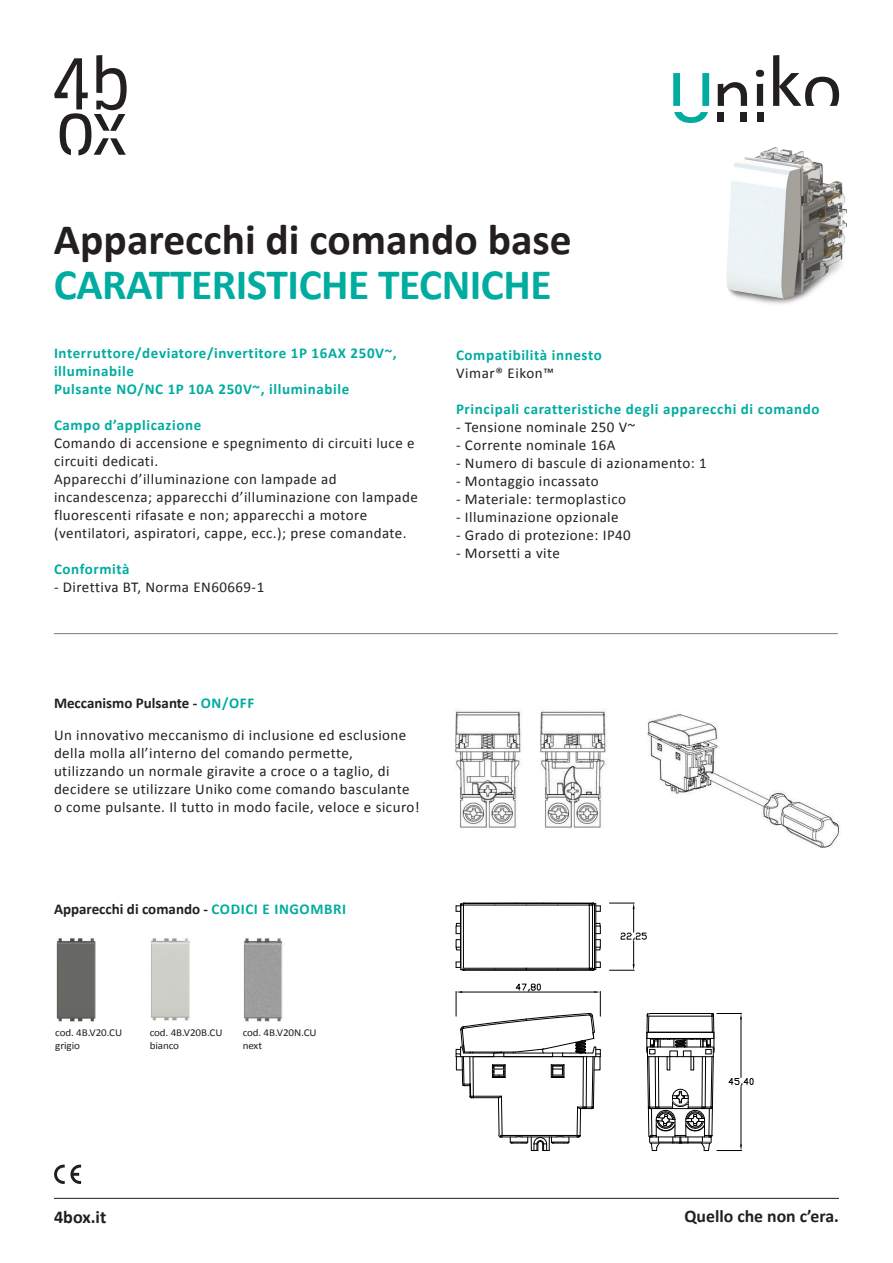
<style>
.page{position:relative;width:893px;height:1263px;background:#fff}
.page>*{position:absolute;margin:0;border:0;box-sizing:border-box;transform-origin:0 0}
.t1{font:700 43.5px "Calibri";color:#231f20}
.t2{font:700 43.5px "Calibri";letter-spacing:-.01em;color:#00aca0}
.t3{font:700 18.15px "Calibri";color:#231f20}
.t4{font:700 17.7px "Calibri";color:#231f20}
.t5{font:15px/18px "Calibri";letter-spacing:.03em;color:#231f20}
.t6{font:700 15px/18px "Calibri";letter-spacing:.04em;color:#00aca0}
.t7{font:700 15px "Calibri";color:#231f20}
.t8{font:10.5px "Calibri";letter-spacing:-.01em;color:#231f20;scale:1.06 1}
.s1{color:#00aca0}
</style>
<div class="page">
<hr style="left:54px;top:1198px;width:785px;height:1px;background:#231f20">
<svg style="left:54px;top:55px;width:73px;height:100px"></svg>
<svg style="left:456px;top:903px;width:145px;height:68px"></svg>
<svg style="left:609px;top:903px;width:38px;height:68px"></svg>
<svg style="left:456px;top:983px;width:145px;height:168px"></svg>
<svg style="left:646px;top:1013px;width:107px;height:138px"></svg>
<svg style="left:702px;top:73px;width:7px;height:33px"></svg>
<svg style="left:674px;top:112px;width:34px;height:11px"></svg>
<svg style="left:673px;top:73px;width:7px;height:33px"></svg>
<div style="left:718px;top:112px;width:6px;height:10px;background:#231f20"></div>
<div style="left:757px;top:84px;width:6px;height:22px;background:#231f20"></div>
<svg style="left:718px;top:82px;width:29px;height:24px"></svg>
<div style="left:741px;top:112px;width:6px;height:10px;background:#231f20"></div>
<div style="left:757px;top:112px;width:6px;height:10px;background:#231f20"></div>
<svg style="left:773px;top:55px;width:66px;height:51px"></svg>
<div style="left:756px;top:70px;width:8px;height:7px;background:#231f20;border-radius:50%"></div>
<img style="left:726px;top:147px;width:121px;height:157px">
<svg style="left:54px;top:1164px;width:27px;height:20px"></svg>
<img style="left:455px;top:710px;width:67px;height:119px">
<img style="left:540px;top:710px;width:67px;height:119px">
<img style="left:647px;top:714px;width:194px;height:134px">
<hr style="left:54px;top:633px;width:784px;height:1px;background:#231f20">
<img style="left:56px;top:938px;width:40px;height:84px">
<img style="left:151px;top:938px;width:39px;height:83px">
<img style="left:244px;top:938px;width:39px;height:84px">
<p class="t1" style="left:54px;top:212px;width:519px">Apparecchi di comando base</p>
<p class="t2" style="left:54px;top:257px;width:499px">CARATTERISTICHE TECNICHE</p>
<p class="t6" style="left:54px;top:344px;width:344px">Interruttore/deviatore/invertitore 1P 16AX 250V~, illuminabile</p>
<p class="t6" style="left:54px;top:380px;width:297px">Pulsante NO/NC 1P 10A 250V~, illuminabile</p>
<p class="t6" style="left:54px;top:416px;width:149px">Campo d’applicazione</p>
<p class="t5" style="left:54px;top:434px;width:362px">Comando di accensione e spegnimento di circuiti luce e circuiti dedicati.</p>
<p class="t5" style="left:54px;top:470px;width:365px">Apparecchi d’illuminazione con lampade ad incandescenza; apparecchi d’illuminazione con lampade fluorescenti rifasate e non; apparecchi a motore (ventilatori, aspiratori, cappe, ecc.); prese comandate.</p>
<p class="t6" style="left:54px;top:560px;width:77px">Conformità</p>
<p class="t5" style="left:54px;top:578px;width:212px">- Direttiva BT, Norma EN60669-1</p>
<p class="t6" style="left:456px;top:345px;width:147px">Compatibilità innesto</p>
<p class="t5" style="left:456px;top:364px;width:99px">Vimar® Eikon™</p>
<p class="t6" style="left:456px;top:399px;width:365px">Principali caratteristiche degli apparecchi di comando</p>
<p class="t5" style="left:456px;top:418px;width:181px">- Tensione nominale 250 V~</p>
<p class="t5" style="left:456px;top:436px;width:161px">- Corrente nominale 16A</p>
<p class="t5" style="left:456px;top:454px;width:252px">- Numero di bascule di azionamento: 1</p>
<p class="t5" style="left:456px;top:472px;width:144px">- Montaggio incassato</p>
<p class="t5" style="left:456px;top:490px;width:171px">- Materiale: termoplastico</p>
<p class="t5" style="left:456px;top:508px;width:164px">- Illuminazione opzionale</p>
<p class="t5" style="left:456px;top:526px;width:176px">- Grado di protezione: IP40</p>
<p class="t5" style="left:456px;top:544px;width:105px">- Morsetti a vite</p>
<p class="t7" style="left:54px;top:693px;width:202px">Meccanismo Pulsante - <span class="s1">ON/OFF</span></p>
<p class="t5" style="left:54px;top:726px;width:367px">Un innovativo meccanismo di inclusione ed esclusione della molla all’interno del comando permette, utilizzando un normale giravite a croce o a taglio, di decidere se utilizzare Uniko come comando basculante o come pulsante. Il tutto in modo facile, veloce e sicuro!</p>
<p class="t7" style="left:54px;top:899px;width:294px">Apparecchi di comando - <span class="s1">CODICI E INGOMBRI</span></p>
<p class="t8" style="left:55px;top:1026px;width:65px">cod. 4B.V20.CU</p>
<p class="t8" style="left:55px;top:1039px;width:25px">grigio</p>
<p class="t8" style="left:150px;top:1026px;width:70px">cod. 4B.V20B.CU</p>
<p class="t8" style="left:150px;top:1039px;width:29px">bianco</p>
<p class="t8" style="left:243px;top:1026px;width:71px">cod. 4B.V20N.CU</p>
<p class="t8" style="left:243px;top:1039px;width:20px">next</p>
<p class="t3" style="left:54px;top:1205px;width:54px">4box.it</p>
<p class="t4" style="left:684px;top:1205px;width:156px">Quello che non c’era.</p>
</div>
